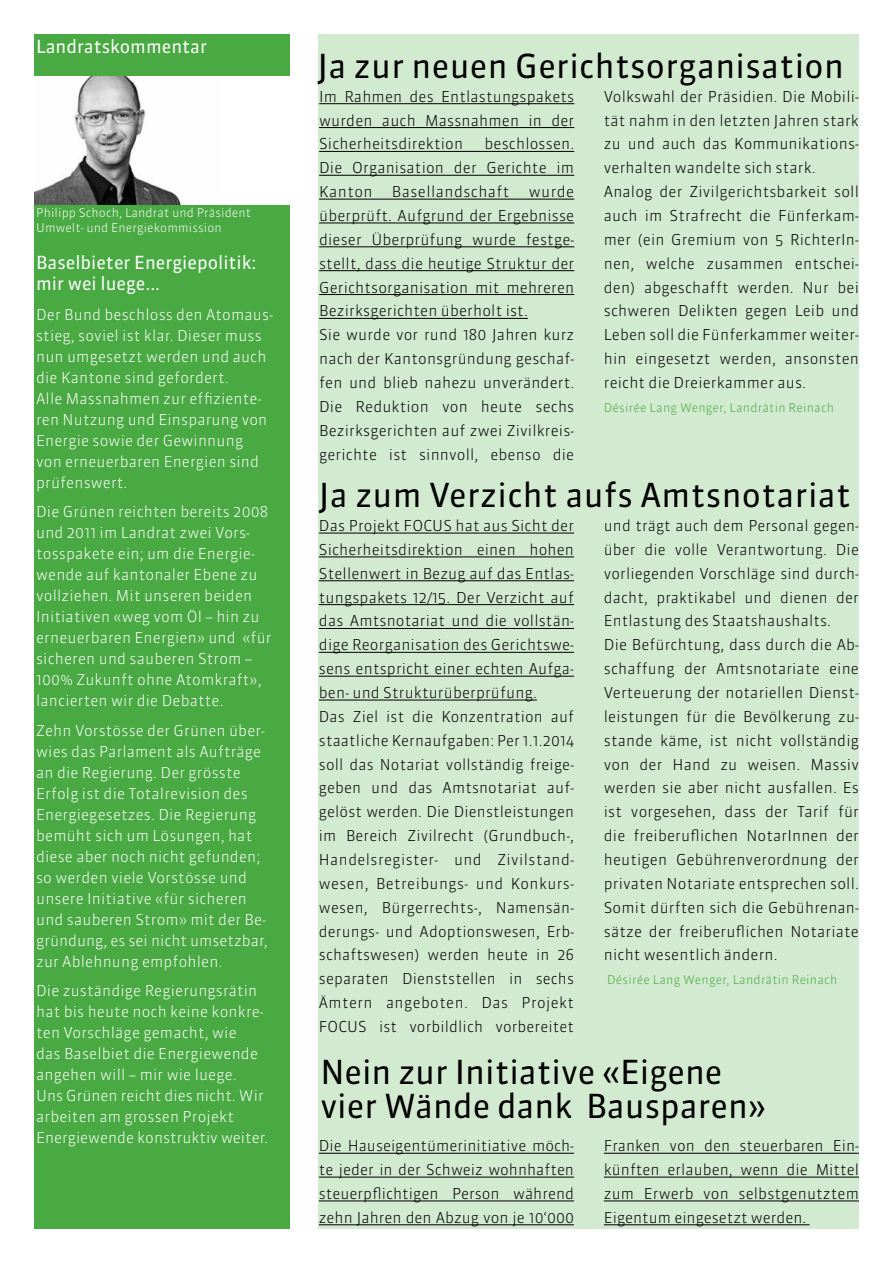
<style>
.page{position:relative;width:893px;height:1263px;background:#fff}
.page>*{position:absolute;margin:0;border:0;box-sizing:border-box;transform-origin:0 0}
.t1{font:33px/34.5px "Sanuk OT";letter-spacing:.01em;color:#000}
.t2{font:18px/21px "Sanuk OT";color:#fff}
.t3{font:300 15px/23.9px "Sanuk OT";letter-spacing:.01em;color:#000;text-align:justify}
.t4{font:300 15px/21px "Sanuk OT";letter-spacing:.01em;color:#fff}
.t5{font:300 15px "Sanuk OT";letter-spacing:.03em;color:#000}
.t6{font:300 12px "Sanuk OT";letter-spacing:.02em;color:#49a942}
.t7{font:300 12px/15px "Sanuk OT";letter-spacing:.01em;color:#fff}
</style>
<div class="page">
<div style="left:319px;top:34px;width:540px;height:1195px;background:#d2ead0"></div>
<div style="left:34px;top:34px;width:255px;height:1195px;background:#49a942"></div>
<hr style="left:319px;top:1153px;width:255px;height:1px;background:#000">
<hr style="left:319px;top:1177px;width:255px;height:1px;background:#000">
<hr style="left:319px;top:1201px;width:255px;height:1px;background:#000">
<hr style="left:319px;top:1224px;width:255px;height:1px;background:#000">
<hr style="left:604px;top:1153px;width:255px;height:1px;background:#000">
<hr style="left:604px;top:1177px;width:255px;height:1px;background:#000">
<hr style="left:604px;top:1201px;width:255px;height:1px;background:#000">
<hr style="left:604px;top:1224px;width:205px;height:1px;background:#000">
<hr style="left:319px;top:533px;width:255px;height:1px;background:#000">
<hr style="left:319px;top:557px;width:255px;height:1px;background:#000">
<hr style="left:319px;top:580px;width:255px;height:1px;background:#000">
<hr style="left:319px;top:604px;width:255px;height:1px;background:#000">
<hr style="left:319px;top:628px;width:255px;height:1px;background:#000">
<hr style="left:319px;top:652px;width:255px;height:1px;background:#000">
<hr style="left:319px;top:676px;width:255px;height:1px;background:#000">
<hr style="left:319px;top:700px;width:218px;height:1px;background:#000">
<div style="left:34px;top:77px;width:262px;height:128px;background:#fff"></div>
<img style="left:34px;top:77px;width:147px;height:128px">
<hr style="left:319px;top:103px;width:255px;height:1px;background:#000">
<hr style="left:319px;top:127px;width:255px;height:1px;background:#000">
<hr style="left:319px;top:151px;width:255px;height:1px;background:#000">
<hr style="left:319px;top:175px;width:255px;height:1px;background:#000">
<hr style="left:319px;top:199px;width:255px;height:1px;background:#000">
<hr style="left:319px;top:223px;width:255px;height:1px;background:#000">
<hr style="left:319px;top:247px;width:255px;height:1px;background:#000">
<hr style="left:319px;top:270px;width:255px;height:1px;background:#000">
<hr style="left:319px;top:294px;width:255px;height:1px;background:#000">
<hr style="left:319px;top:318px;width:209px;height:1px;background:#000">
<p class="t2" style="left:36px;top:36px;width:172px">Landratskommentar</p>
<p class="t7" style="left:36px;top:205px;width:216px">Philipp Schoch, Landrat und Präsident<br>Umwelt- und Energiekommission</p>
<p class="t2" style="left:36px;top:252px;width:222px">Baselbieter Energiepolitik: mir wei luege...</p>
<p class="t4" style="left:36px;top:304px;width:238px">Der Bund beschloss den Atomaus&shy;stieg, soviel ist klar. Dieser muss nun umgesetzt werden und auch die Kantone sind gefordert.<br>Alle Massnahmen zur effiziente&shy;ren Nutzung und Einsparung von<br>Energie sowie der Gewinnung<br>von erneuerbaren Energien sind prüfenswert.</p>
<p class="t4" style="left:36px;top:501px;width:237px">Die Grünen reichten bereits 2008 und 2011 im Landrat zwei Vors&shy;tosspakete ein; um die Energie&shy;wende auf kantonaler Ebene zu vollziehen. Mit unseren beiden<br>Initiativen «weg vom Öl – hin zu erneuerbaren Energien» und «für sicheren und sauberen Strom –<br>100% Zukunft ohne Atomkraft», lancierten wir die Debatte.</p>
<p class="t4" style="left:36px;top:720px;width:233px">Zehn Vorstösse der Grünen über&shy;wies das Parlament als Aufträge an die Regierung. Der grösste<br>Erfolg ist die Totalrevision des<br>Energiegesetzes. Die Regierung bemüht sich um Lösungen, hat diese aber noch nicht gefunden; so werden viele Vorstösse und unsere Initiative «für sicheren und sauberen Strom» mit der Be&shy;gründung, es sei nicht umsetzbar, zur Ablehnung empfohlen.</p>
<p class="t4" style="left:36px;top:980px;width:234px">Die zuständige Regierungsrätin hat bis heute noch keine konkre&shy;ten Vorschläge gemacht, wie<br>das Baselbiet die Energiewende angehen will – mir wie luege.<br>Uns Grünen reicht dies nicht. Wir arbeiten am grossen Projekt<br>Energiewende konstruktiv weiter.</p>
<h1 class="t1" style="left:317px;top:49px;width:528px">Ja zur neuen Gerichtsorganisation</h1>
<p class="t3" style="left:319px;top:84px;width:257px">Im Rahmen des Entlastungspakets wurden auch Massnahmen in der Sicherheitsdirektion</p>
<p class="t3" style="left:319px;top:132px;width:257px;text-indent:165px">beschlossen.<br>Die Organisation der Gerichte im Kanton</p>
<p class="t3" style="left:319px;top:180px;width:257px;text-align:left;text-indent:210px">wurde überprüft. Aufgrund der Ergebnisse dieser Überprüfung wurde festge&shy;stellt, dass die heutige Struktur der<br>Gerichtsorganisation mit mehreren<br>Bezirksgerichten überholt ist.<br>Sie wurde vor rund 180 Jahren kurz nach der Kantonsgründung geschaf&shy;fen und blieb nahezu unverändert.<br>Die Reduktion von heute sechs<br>Bezirksgerichten auf zwei Zivilkreis&shy;gerichte ist sinnvoll, ebenso die</p>
<p class="t5" style="left:392px;top:182px;width:119px">Basellandschaft</p>
<p class="t3" style="left:604px;top:84px;width:257px;text-align:left">Volkswahl der Präsidien. Die Mobili&shy;tät nahm in den letzten Jahren stark zu und auch das Kommunikations&shy;verhalten wandelte sich stark.<br>Analog der Zivilgerichtsbarkeit soll auch im Strafrecht die Fünferkam&shy;mer (ein Gremium von 5 RichterIn&shy;nen, welche zusammen entschei&shy;den) abgeschafft werden. Nur bei schweren Delikten gegen Leib und Leben soll die Fünferkammer weiter&shy;hin eingesetzt werden, ansonsten reicht die Dreierkammer aus.</p>
<p class="t6" style="left:604px;top:400px;width:232px">Désirée Lang Wenger, Landrätin Reinach</p>
<h1 class="t1" style="left:319px;top:478px;width:533px">Ja zum Verzicht aufs Amtsnotariat</h1>
<p class="t3" style="left:319px;top:514px;width:257px;text-align:left">Das Projekt FOCUS hat aus Sicht der Sicherheitsdirektion einen hohen Stellenwert in Bezug auf das Entlas&shy;tungspakets 12/15. Der Verzicht auf das Amtsnotariat und die vollstän&shy;dige Reorganisation des Gerichtswe&shy;sens entspricht einer echten Aufga&shy;ben- und Strukturüberprüfung.<br>Das Ziel ist die Konzentration auf staatliche Kernaufgaben: Per 1.1.2014 soll das Notariat vollständig freige&shy;geben und das Amtsnotariat auf&shy;gelöst werden. Die Dienstleistungen im Bereich Zivilrecht (Grundbuch-, Handelsregister- und Zivilstand&shy;wesen, Betreibungs- und Konkurs&shy;wesen, Bürgerrechts-, Namensän&shy;derungs- und Adoptionswesen, Erb&shy;schaftswesen) werden heute in 26 separaten Dienststellen in sechs Ämtern angeboten. Das Projekt FOCUS ist vorbildlich vorbereitet</p>
<p class="t3" style="left:604px;top:514px;width:257px;text-align:left">und trägt auch dem Personal gegen&shy;über die volle Verantwortung. Die vorliegenden Vorschläge sind durch&shy;dacht, praktikabel und dienen der Entlastung des Staatshaushalts.<br>Die Befürchtung, dass durch die Ab&shy;schaffung der Amtsnotariate eine Verteuerung der notariellen Dienst&shy;leistungen für die Bevölkerung zu&shy;stande käme, ist nicht vollständig von der Hand zu weisen. Massiv werden sie aber nicht ausfallen. Es ist vorgesehen, dass der Tarif für die freiberuflichen NotarInnen der heutigen Gebührenverordnung der privaten Notariate entsprechen soll.<br>Somit dürften sich die Gebührenan&shy;sätze der freiberuflichen Notariate nicht wesentlich ändern.</p>
<p class="t6" style="left:607px;top:972px;width:232px">Désirée Lang Wenger, Landrätin Reinach</p>
<h1 class="t1" style="left:320px;top:1055px;width:447px">Nein zur Initiative «Eigene vier Wände dank Bausparen»</h1>
<p class="t3" style="left:319px;top:1134px;width:257px">Die Hauseigentümerinitiative möch&shy;te jeder in der Schweiz wohnhaften steuerpflichtigen Person während zehn Jahren den Abzug von je 10‘000</p>
<p class="t3" style="left:604px;top:1134px;width:257px">Franken von den steuerbaren Ein&shy;künften erlauben, wenn die Mittel zum Erwerb von selbstgenutztem Eigentum eingesetzt werden.</p>
</div>
